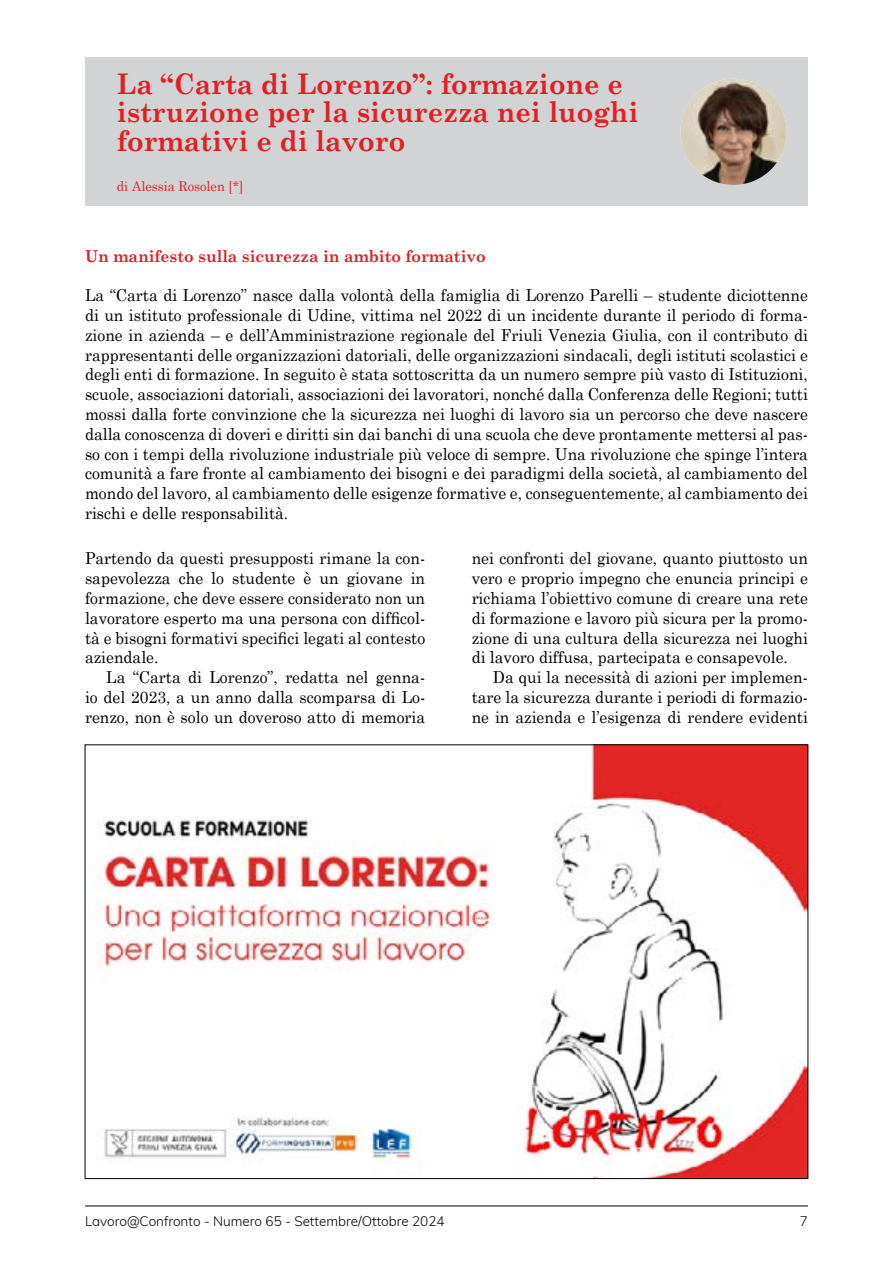
<style>
.page{position:relative;width:893px;height:1263px;background:#fff}
.page>*{position:absolute;margin:0;border:0;box-sizing:border-box;transform-origin:0 0}
.t1{font:700 28.5px/28.5px "Century Schoolbook";color:#e21f26;scale:.95 1}
.t2{font:16.5px/19.8px "Century Schoolbook";color:#000;text-align:justify;scale:.95 1}
.t3{font:700 16.5px "Century Schoolbook";color:#e21f26;scale:.95 1}
.t4{font:300 13.5px "Muli";color:#000}
.t5{font:13.5px "Century Schoolbook";color:#e21f26;scale:.95 1}
</style>
<div class="page">
<hr style="left:85px;top:1205px;width:723px;height:1px;background:#000">
<div style="left:85px;top:57px;width:723px;height:149px;background:#d1d3d4"></div>
<img style="left:680px;top:79px;width:107px;height:106px;border-radius:52px">
<img style="left:97px;top:747px;width:709px;height:430px">
<h1 class="t1" style="left:117px;top:68px;width:551px">La “Carta di Lorenzo”: formazione e istruzione per la sicurezza nei luoghi formativi e di lavoro</h1>
<p class="t5" style="left:117px;top:178px;width:135px">di Alessia Rosolen [*]</p>
<p class="t3" style="left:85px;top:245px;width:423px">Un manifesto sulla sicurezza in ambito formativo</p>
<p class="t2" style="left:85px;top:285px;width:763px">La “Carta di Lorenzo” nasce dalla volontà della famiglia di Lorenzo Parelli – studente diciottenne di un istituto professionale di Udine, vittima nel 2022 di un incidente durante il periodo di forma&shy;zione in azienda – e dell’Amministrazione regionale del Friuli Venezia Giulia, con il contributo di rappresentanti delle organizzazioni datoriali, delle organizzazioni sindacali, degli istituti scolastici e degli enti di formazione. In seguito è stata sottoscritta da un numero sempre più vasto di Istituzioni, scuole, associazioni datoriali, associazioni dei lavoratori, nonché dalla Conferenza delle Regioni; tutti mossi dalla forte convinzione che la sicurezza nei luoghi di lavoro sia un percorso che deve nascere dalla conoscenza di doveri e diritti sin dai banchi di una scuola che deve prontamente mettersi al pas&shy;so con i tempi della rivoluzione industriale più veloce di sempre. Una rivoluzione che spinge l’intera comunità a fare fronte al cambiamento dei bisogni e dei paradigmi della società, al cambiamento del mondo del lavoro, al cambiamento delle esigenze formative e, conseguentemente, al cambiamento dei rischi e delle responsabilità.</p>
<p class="t2" style="left:472px;top:548px;width:355px">nei confronti del giovane, quanto piuttosto un vero e proprio impegno che enuncia principi e richiama l’obiettivo comune di creare una rete di formazione e lavoro più sicura per la promo&shy;zione di una cultura della sicurezza nei luoghi di lavoro diffusa, partecipata e consapevole.</p>
<p class="t2" style="left:472px;top:667px;width:355px;text-indent:21px">Da qui la necessità di azioni per implemen&shy;tare la sicurezza durante i periodi di formazio&shy;ne in azienda e l’esigenza di rendere evidenti</p>
<p class="t2" style="left:85px;top:548px;width:360px">Partendo da questi presupposti rimane la con&shy;sapevolezza che lo studente è un giovane in formazione, che deve essere considerato non un lavoratore esperto ma una persona con difficol&shy;tà e bisogni formativi specifici legati al contesto aziendale.</p>
<p class="t2" style="left:85px;top:667px;width:360px;text-indent:21px">La “Carta di Lorenzo”, redatta nel genna&shy;io del 2023, a un anno dalla scomparsa di Lo&shy;renzo, non è solo un doveroso atto di memoria</p>
<p class="t4" style="left:85px;top:1212px;width:361px">Lavoro@Confronto - Numero 65 - Settembre/Ottobre 2024</p>
<p class="t4" style="left:800px;top:1212px;width:10px">7</p>
</div>
